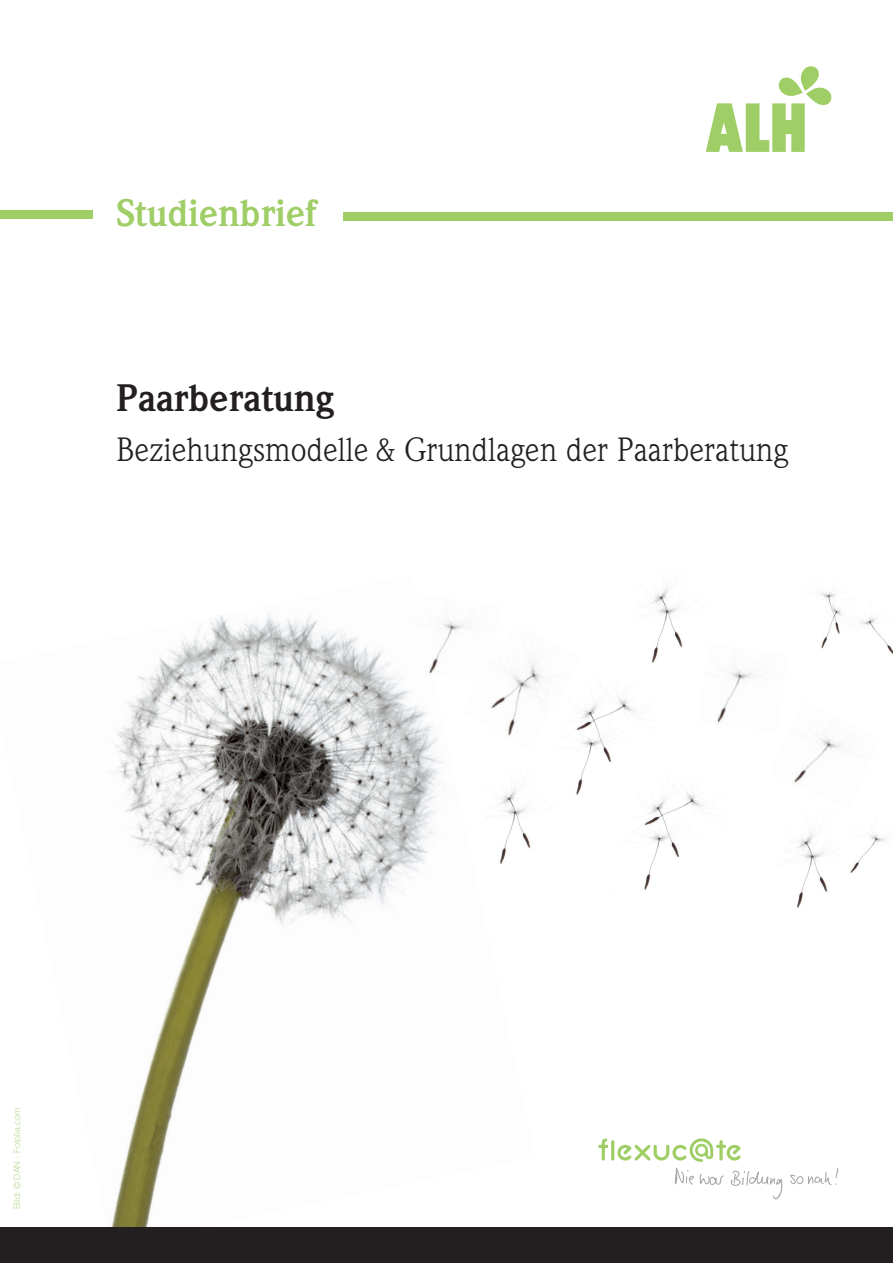
<style>
.page{position:relative;width:893px;height:1263px;background:#fff}
.page>*{position:absolute;margin:0;border:0;box-sizing:border-box;transform-origin:0 0}
.t1{font:700 37.5px "Weidemann Std";color:#231f20}
.t2{font:700 37.5px "Weidemann Std";color:#9fce66}
.t3{font:33px "Weidemann Std";color:#231f20}
.t4{font:300 9px "Helvetica Neue LT Std";color:#bbda93}
</style>
<div class="page">
<img style="left:111px;top:613px;width:333px;height:614px">
<div style="left:0;top:211px;width:92px;height:8px;background:#9fce66"></div>
<div style="left:0;top:1227px;width:893px;height:36px;background:#231f20"></div>
<svg style="left:598px;top:1138px;width:185px;height:62px"></svg>
<svg style="left:790px;top:1168px;width:49px;height:17px"></svg>
<img style="left:644px;top:587px;width:43px;height:76px">
<img style="left:789px;top:832px;width:43px;height:76px">
<img style="left:576px;top:696px;width:63px;height:99px">
<img style="left:612px;top:765px;width:95px;height:125px">
<img style="left:492px;top:788px;width:43px;height:76px">
<img style="left:717px;top:669px;width:42px;height:54px">
<img style="left:820px;top:591px;width:73px;height:64px">
<img style="left:403px;top:613px;width:59px;height:71px">
<img style="left:850px;top:834px;width:36px;height:39px">
<img style="left:462px;top:623px;width:119px;height:127px">
<img style="left:794px;top:737px;width:55px;height:46px">
<div style="left:343px;top:213px;width:550px;height:8px;background:#9fce66"></div>
<svg style="left:706px;top:66px;width:125px;height:86px"></svg>
<p class="t2" style="left:116px;top:191px;width:202px">Studienbrief</p>
<p class="t1" style="left:116px;top:376px;width:219px">Paarberatung</p>
<p class="t3" style="left:116px;top:430px;width:673px">Beziehungsmodelle &amp; Grundlagen der Paarberatung</p>
<p class="t4" style="left:11px;top:1209px;width:102px;rotate:-90deg">Bild: © DAN - Fotolia.com</p>
</div>
